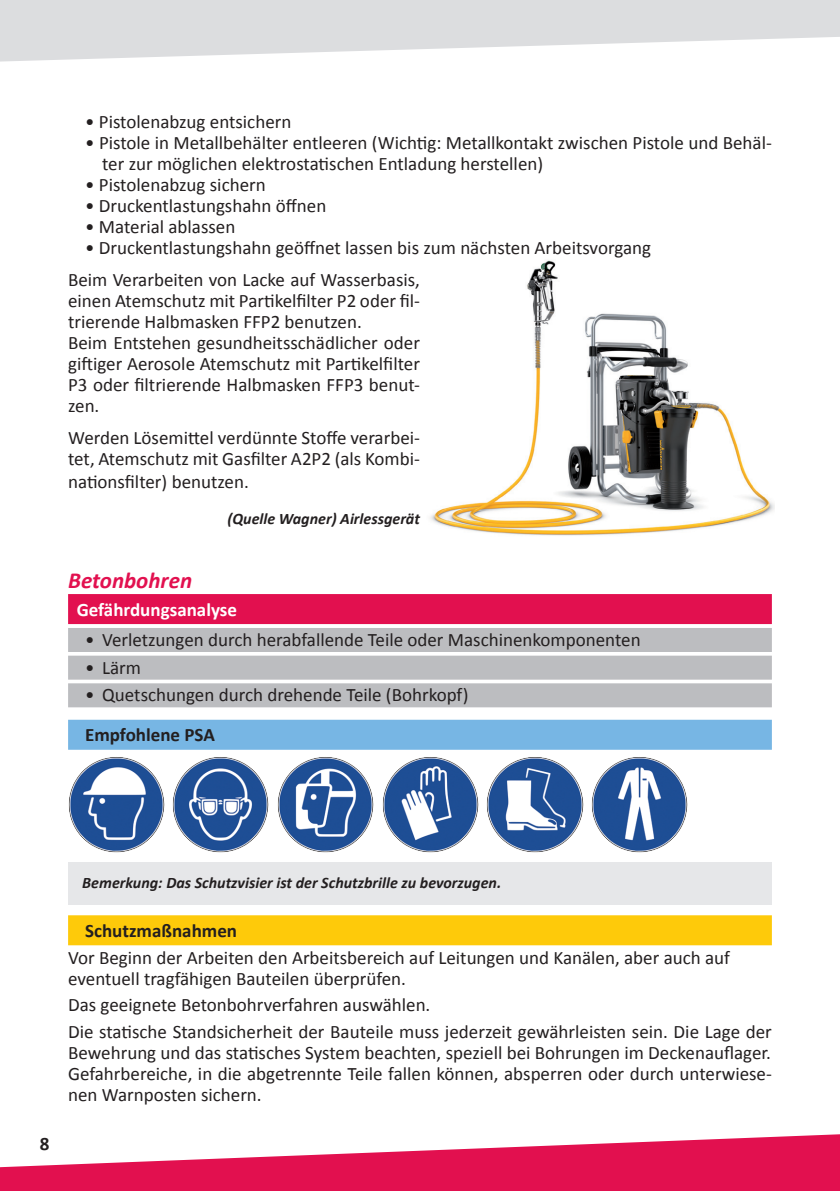
<style>
.page{position:relative;width:840px;height:1191px;background:#fff}
.page>*{position:absolute;margin:0;border:0;box-sizing:border-box;transform-origin:0 0}
.t1{font:italic 700 23px "Calibri";color:#e2104f}
.t2{font:19px/21px "Calibri";color:#231f20}
.t3{font:700 19px "Calibri";color:#231f20}
.t4{font:700 19px "Calibri";color:#fff}
.t5{font:italic 700 16px "Calibri";color:#231f20}
</style>
<div class="page">
<svg style="left:0;top:1134px;width:839px;height:57px;fill:#e2104f"></svg>
<svg style="left:0;top:0;width:839px;height:62px;fill:#dcdddf"></svg>
<div style="left:68px;top:594px;width:703px;height:30px;background:#e2104f"></div>
<div style="left:68px;top:628px;width:703px;height:24px;background:#bcbdc0"></div>
<div style="left:68px;top:655px;width:703px;height:24px;background:#bcbdc0"></div>
<div style="left:68px;top:683px;width:703px;height:24px;background:#bcbdc0"></div>
<div style="left:68px;top:719px;width:703px;height:30px;background:#77b6e4"></div>
<div style="left:68px;top:915px;width:703px;height:30px;background:#feca0a"></div>
<img style="left:68px;top:757px;width:96px;height:95px">
<img style="left:173px;top:757px;width:96px;height:95px">
<img style="left:277px;top:757px;width:96px;height:95px">
<img style="left:382px;top:757px;width:96px;height:95px">
<img style="left:486px;top:757px;width:96px;height:95px">
<img style="left:591px;top:757px;width:96px;height:95px">
<div style="left:68px;top:862px;width:703px;height:42px;background:#e6e7e9"></div>
<img style="left:430px;top:260px;width:344px;height:276px">
<p class="t2" style="left:85px;top:110px;width:208px">• Pistolenabzug entsichern</p>
<p class="t2" style="left:102px;top:131px;width:670px;text-indent:-17px">• Pistole in Metallbehälter entleeren (Wichtig: Metallkontakt zwischen Pistole und Behäl&shy;ter zur möglichen elektrostatischen Entladung herstellen)</p>
<p class="t2" style="left:85px;top:173px;width:182px">• Pistolenabzug sichern</p>
<p class="t2" style="left:85px;top:194px;width:242px">• Druckentlastungshahn öffnen</p>
<p class="t2" style="left:85px;top:215px;width:152px">• Material ablassen</p>
<p class="t2" style="left:68px;top:230px;width:584px;line-height:32.4px;text-indent:17px">• Druckentlastungshahn geöffnet lassen bis zum nächsten Arbeitsvorgang<br>Beim Verarbeiten von Lacke auf Wasserbasis,</p>
<p class="t2" style="left:68px;top:289px;width:353px">einen Atemschutz mit Partikelfilter P2 oder fil&shy;trierende Halbmasken FFP2 benutzen.<br>Beim Entstehen gesundheitsschädlicher oder giftiger Aerosole Atemschutz mit Partikelfilter P3 oder filtrierende Halbmasken FFP3 benut&shy;zen.</p>
<p class="t2" style="left:68px;top:427px;width:353px">Werden Lösemittel verdünnte Stoffe verarbei&shy;tet, Atemschutz mit Gasfilter A2P2 (als Kombi-</p>
<p class="t2" style="left:68px;top:470px;width:182px">nationsfilter) benutzen.</p>
<p class="t5" style="left:227px;top:509px;width:194px">(Quelle Wagner) Airlessgerät</p>
<p class="t1" style="left:68px;top:566px;width:125px">Betonbohren</p>
<p class="t4" style="left:77px;top:597px;width:162px">Gefährdungsanalyse</p>
<p class="t2" style="left:85px;top:628px;width:556px">• Verletzungen durch herabfallende Teile oder Maschinenkomponenten</p>
<p class="t2" style="left:85px;top:656px;width:57px">• Lärm</p>
<p class="t2" style="left:85px;top:684px;width:384px">• Quetschungen durch drehende Teile (Bohrkopf)</p>
<p class="t3" style="left:85px;top:723px;width:131px">Empfohlene PSA</p>
<p class="t3" style="left:40px;top:1131px;width:11px">8</p>
<p class="t5" style="left:82px;top:873px;width:420px">Bemerkung: Das Schutzvisier ist der Schutzbrille zu bevorzugen.</p>
<p class="t3" style="left:85px;top:918px;width:153px">Schutzmaßnahmen</p>
<p class="t2" style="left:68px;top:945px;width:663px">Vor Beginn der Arbeiten den Arbeitsbereich auf Leitungen und Kanälen, aber auch auf eventuell tragfähigen Bauteilen überprüfen.</p>
<p class="t2" style="left:68px;top:990px;width:704px;line-height:26.6px">Das geeignete Betonbohrverfahren auswählen.<br>Die statische Standsicherheit der Bauteile muss jederzeit gewährleisten sein. Die Lage der</p>
<p class="t2" style="left:68px;top:1041px;width:704px;text-align:justify">Bewehrung und das statisches System beachten, speziell bei Bohrungen im Deckenauflager.<br>Gefahrbereiche, in die abgetrennte Teile fallen können, absperren oder durch unterwiese&shy;nen Warnposten sichern.</p>
</div>
